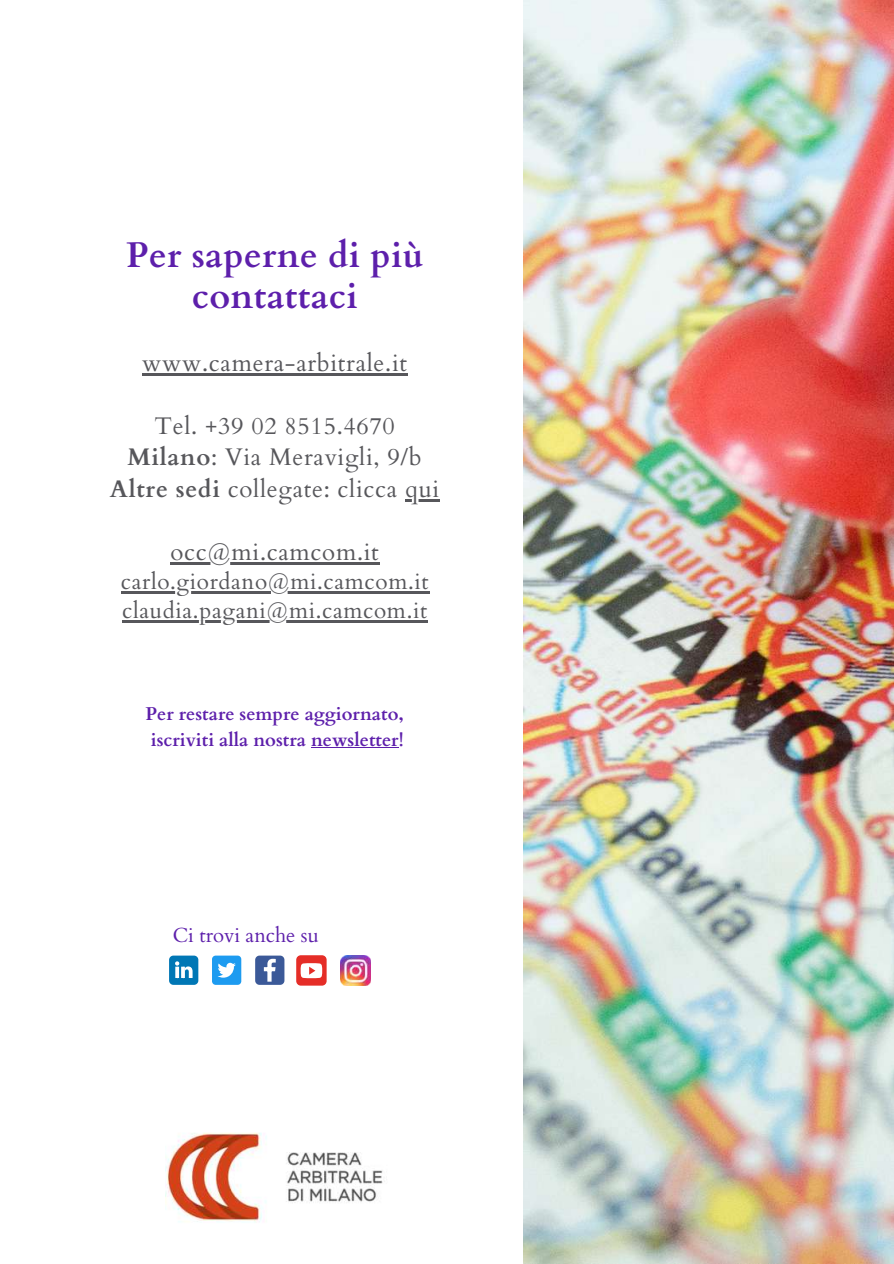
<style>
.page{position:relative;width:894px;height:1264px;background:#fff}
.page>*{position:absolute;margin:0;border:0;box-sizing:border-box;transform-origin:0 0}
.t1{font:700 35.7px/40.5px "Cardo";letter-spacing:.01em;color:#5d1fab;text-align:center}
.t2{font:24px/31.5px "Cardo";letter-spacing:.03em;color:#57575b;text-align:center}
.t3{font:22.5px/29.2px "Cardo";letter-spacing:.03em;color:#57575b}
.t4{font:20.25px "Cardo";color:#5d1fab}
.t5{font:700 18.45px/25.8px "Cardo";color:#5d1fab}
.s1{font-weight:700}
</style>
<div class="page">
<img style="left:523px;top:0;width:370px;height:1263px">
<img style="left:165px;top:1132px;width:220px;height:91px">
<svg style="left:169px;top:955px;width:29px;height:29px"></svg>
<svg style="left:255px;top:955px;width:29px;height:29px"></svg>
<div style="left:212px;top:955px;width:29px;height:29px;background:#1d9bf0;border-radius:4px"></div>
<svg style="left:217px;top:962px;width:19px;height:15px"></svg>
<div style="left:296px;top:955px;width:30px;height:30px;background:#e52d27;border-radius:5px"></div>
<svg style="left:300px;top:963px;width:22px;height:15px"></svg>
<img style="left:340px;top:955px;width:30px;height:31px">
<hr style="left:142px;top:373px;width:266px;height:2px;background:#57575b">
<hr style="left:405px;top:499px;width:35px;height:2px;background:#57575b">
<hr style="left:170px;top:562px;width:209px;height:2px;background:#57575b">
<svg style="left:121px;top:591px;width:11px;height:2px"></svg>
<hr style="left:132px;top:591px;width:297px;height:2px;background:#57575b">
<hr style="left:122px;top:620px;width:305px;height:3px;background:#57575b">
<hr style="left:311px;top:746px;width:87px;height:1px;background:#5d1fab">
<h1 class="t1" style="left:126px;top:236px;width:299px">Per saperne di più contattaci</h1>
<p class="t2" style="left:142px;top:347px;width:266px">www.camera-arbitrale.it</p>
<p class="t2" style="left:110px;top:410px;width:331px">Tel. +39 02 8515.4670<br><span class="s1">Milano</span>: Via Meravigli, 9/b<br><span class="s1">Altre sedi</span> collegate: clicca qui</p>
<p class="t2" style="left:170px;top:536px;width:210px">occ@mi.camcom.it</p>
<p class="t3" style="left:121px;top:567px;width:309px">carlo.giordano@mi.camcom.it claudia.pagani@mi.camcom.it</p>
<p class="t5" style="left:145px;top:701px;width:260px">Per restare sempre aggiornato, iscriviti alla nostra newsletter!</p>
<p class="t4" style="left:173px;top:922px;width:147px">Ci trovi anche su</p>
</div>
